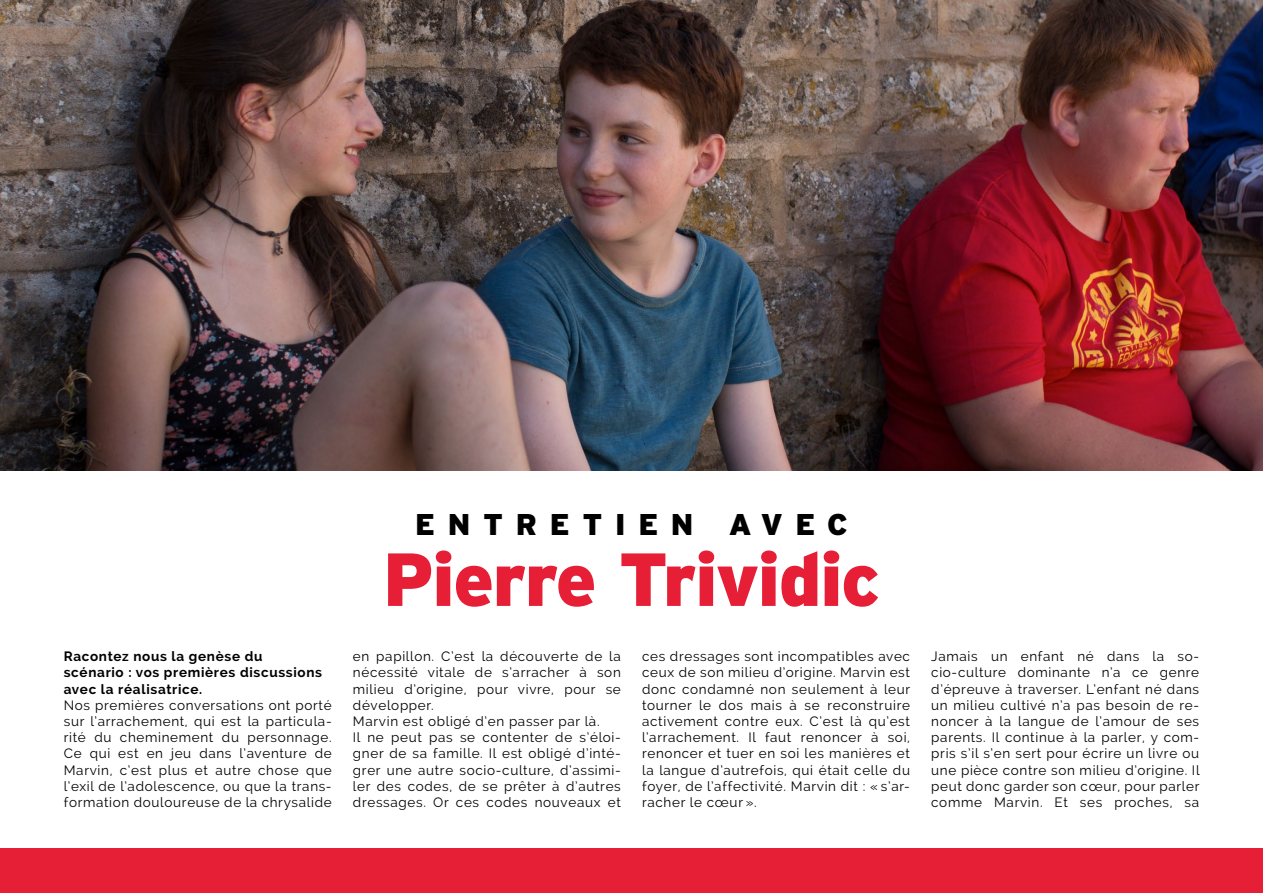
<style>
.page{position:relative;width:1263px;height:893px;background:#fff}
.page>*{position:absolute;margin:0;border:0;box-sizing:border-box;transform-origin:0 0}
.t1{font:900 75px "Interstate";letter-spacing:-.02em;color:#e61f36}
.t2{font:900 30px "Interstate";letter-spacing:.42em;color:#000}
.t3{font:13.5px/16.2px "Raleway";letter-spacing:.05em;color:#000;text-align:justify}
.t4{font:700 13.5px/16.2px "Raleway";letter-spacing:.05em;color:#000}
</style>
<div class="page">
<div style="left:0;top:849px;width:1263px;height:44px;background:#e61f36"></div>
<img style="left:0;top:0;width:1263px;height:471px">
<p class="t4" style="left:64px;top:648px;width:260px">Racontez nous la genèse du scénario : vos premières discussions avec la réalisatrice.</p>
<p class="t3" style="left:64px;top:697px;width:269px">Nos premières conversations ont porté sur l’arrachement, qui est la particula&shy;rité du cheminement du personnage.<br>Ce qui est en jeu dans l’aventure de Marvin, c’est plus et autre chose que l’exil de l’adolescence, ou que la trans&shy;formation douloureuse de la chrysalide</p>
<h2 class="t2" style="left:415px;top:507px;width:434px">ENTRETIEN AVEC</h2>
<h1 class="t1" style="left:383px;top:537px;width:499px">Pierre Trividic</h1>
<p class="t3" style="left:353px;top:648px;width:269px;text-align:left">en papillon. C’est la découverte de la nécessité vitale de s’arracher à son milieu d’origine, pour vivre, pour se développer.<br>Marvin est obligé d’en passer par là.<br>Il ne peut pas se contenter de s’éloi&shy;gner de sa famille. Il est obligé d’inté&shy;grer une autre socio-culture, d’assimi&shy;ler des codes, de se prêter à d’autres dressages. Or ces codes nouveaux et</p>
<p class="t3" style="left:642px;top:648px;width:270px">ces dressages sont incompatibles avec ceux de son milieu d’origine. Marvin est donc condamné non seulement à leur tourner le dos mais à se reconstruire activement contre eux. C’est là qu’est l’arrachement. Il faut renoncer à soi, renoncer et tuer en soi les manières et la langue d’autrefois, qui était celle du foyer, de l’affectivité. Marvin dit : « s’ar&shy;racher le cœur ».</p>
<p class="t3" style="left:931px;top:648px;width:270px">Jamais un enfant né dans la so&shy;cio-culture dominante n’a ce genre d’épreuve à traverser. L’enfant né dans un milieu cultivé n’a pas besoin de re&shy;noncer à la langue de l’amour de ses parents. Il continue à la parler, y com&shy;pris s’il s’en sert pour écrire un livre ou une pièce contre son milieu d’origine. Il peut donc garder son cœur, pour parler comme Marvin. Et ses proches, sa</p>
</div>
